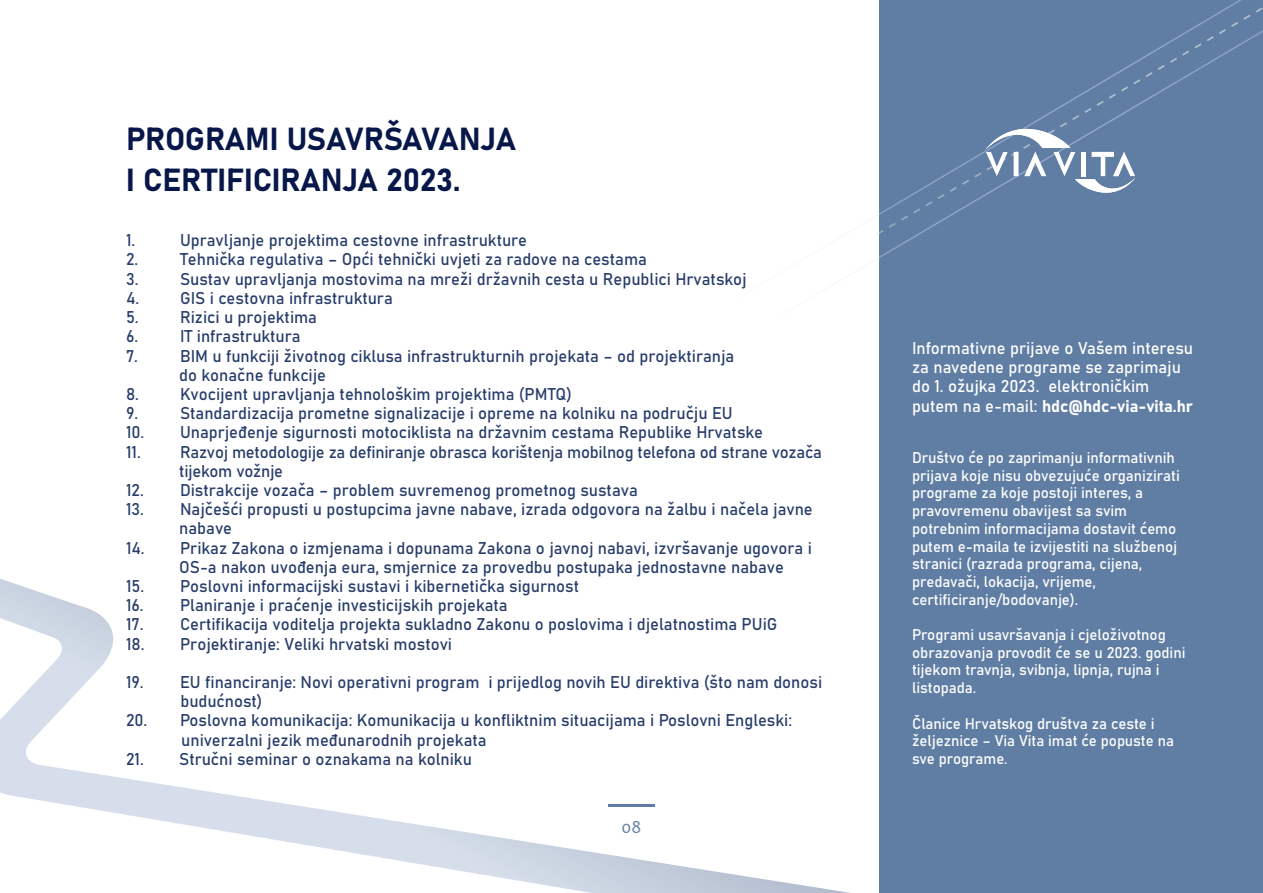
<style>
.page{position:relative;width:1263px;height:893px;background:#fff}
.page>*{position:absolute;margin:0;border:0;box-sizing:border-box;transform-origin:0 0}
.t1{font:31.5px/40.5px "Bahnschrift";letter-spacing:-.01em;color:#08174a}
.t2{font:18px "Candara";color:#607ea3}
.t3{font:16.8px/19.2px "Bahnschrift";color:#283d6b}
.t4{font:16.8px/19.2px "Bahnschrift";color:#fff}
.t5{font:15.3px/17.7px "Bahnschrift";letter-spacing:-.005em;color:#fff}
</style>
<div class="page">
<div style="left:879px;top:0;width:384px;height:893px;background:#607ea3"></div>
<svg style="left:879px;top:0;width:384px;height:242px"></svg>
<svg style="left:34px;top:590px;width:817px;height:303px"></svg>
<svg style="left:985px;top:112px;width:150px;height:93px"></svg>
<svg style="left:0;top:579px;width:34px;height:221px"></svg>
<hr style="left:608px;top:804px;width:47px;height:3px;background:#607ea3">
<h1 class="t1" style="left:126px;top:117px;width:392px">PROGRAMI USAVRŠAVANJA<br>I CERTIFICIRANJA 2023.</h1>
<p class="t3" style="left:126px;top:230px;width:11px">1.</p>
<p class="t3" style="left:180px;top:230px;width:349px">Upravljanje projektima cestovne infrastrukture</p>
<p class="t3" style="left:126px;top:249px;width:14px">2.</p>
<p class="t3" style="left:180px;top:249px;width:468px">Tehnička regulativa – Opći tehnički uvjeti za radove na cestama</p>
<p class="t3" style="left:126px;top:268px;width:14px">3.</p>
<p class="t3" style="left:180px;top:268px;width:568px">Sustav upravljanja mostovima na mreži državnih cesta u Republici Hrvatskoj</p>
<p class="t3" style="left:126px;top:287px;width:15px">4.</p>
<p class="t3" style="left:180px;top:287px;width:214px">GIS i cestovna infrastruktura</p>
<p class="t3" style="left:126px;top:306px;width:14px">5.</p>
<p class="t3" style="left:180px;top:306px;width:139px">Rizici u projektima</p>
<p class="t3" style="left:126px;top:326px;width:14px">6.</p>
<p class="t3" style="left:180px;top:326px;width:122px">IT infrastruktura</p>
<p class="t3" style="left:126px;top:345px;width:14px">7.</p>
<p class="t3" style="left:179px;top:345px;width:556px">BIM u funkciji životnog ciklusa infrastrukturnih projekata – od projektiranja do konačne funkcije</p>
<p class="t3" style="left:126px;top:383px;width:15px">8.</p>
<p class="t3" style="left:180px;top:383px;width:393px">Kvocijent upravljanja tehnološkim projektima (PMTQ)</p>
<p class="t3" style="left:126px;top:402px;width:14px">9.</p>
<p class="t3" style="left:180px;top:402px;width:554px">Standardizacija prometne signalizacije i opreme na kolniku na području EU</p>
<p class="t3" style="left:126px;top:422px;width:639px">10. Unaprjeđenje sigurnosti motociklista na državnim cestama Republike Hrvatske</p>
<p class="t3" style="left:179px;top:441px;width:644px;text-indent:-53px">11. Razvoj metodologije za definiranje obrasca korištenja mobilnog telefona od strane vozača tijekom vožnje</p>
<p class="t3" style="left:126px;top:479px;width:513px">12. Distrakcije vozača – problem suvremenog prometnog sustava</p>
<p class="t3" style="left:179px;top:498px;width:635px;text-indent:-53px">13. Najčešći propusti u postupcima javne nabave, izrada odgovora na žalbu i načela javne nabave</p>
<p class="t3" style="left:179px;top:537px;width:634px;text-indent:-53px">14. Prikaz Zakona o izmjenama i dopunama Zakona o javnoj nabavi, izvršavanje ugovora i<br>OS-a nakon uvođenja eura, smjernice za provedbu postupaka jednostavne nabave</p>
<p class="t3" style="left:126px;top:575px;width:455px">15. Poslovni informacijski sustavi i kibernetička sigurnost</p>
<p class="t3" style="left:126px;top:594px;width:383px">16. Planiranje i praćenje investicijskih projekata</p>
<p class="t3" style="left:126px;top:614px;width:653px">17. Certifikacija voditelja projekta sukladno Zakonu o poslovima i djelatnostima PUiG</p>
<p class="t3" style="left:126px;top:633px;width:328px">18. Projektiranje: Veliki hrvatski mostovi</p>
<p class="t3" style="left:181px;top:671px;width:643px;text-indent:-55px">19. EU financiranje: Novi operativni program i prijedlog novih EU direktiva (što nam donosi budućnost)</p>
<p class="t3" style="left:181px;top:710px;width:612px;text-indent:-55px">20. Poslovna komunikacija: Komunikacija u konfliktnim situacijama i Poslovni Engleski: univerzalni jezik međunarodnih projekata</p>
<p class="t3" style="left:126px;top:748px;width:347px">21. Stručni seminar o oznakama na kolniku</p>
<p class="t2" style="left:622px;top:816px;width:21px">08</p>
<p class="t4" style="left:912px;top:337px;width:282px">Informativne prijave o Vašem interesu za navedene programe se zaprimaju do 1. ožujka 2023. elektroničkim putem na e-mail: hdc@hdc-via-vita.hr</p>
<p class="t5" style="left:912px;top:448px;width:269px">Društvo će po zaprimanju informativnih prijava koje nisu obvezujuće organizirati programe za koje postoji interes, a pravovremenu obavijest sa svim potrebnim informacijama dostavit ćemo putem e-maila te izvijestiti na službenoj stranici (razrada programa, cijena, predavači, lokacija, vrijeme, certificiranje/bodovanje).</p>
<p class="t5" style="left:912px;top:625px;width:275px">Programi usavršavanja i cjeloživotnog obrazovanja provodit će se u 2023. godini tijekom travnja, svibnja, lipnja, rujna i listopada.</p>
<p class="t5" style="left:912px;top:713px;width:263px">Članice Hrvatskog društva za ceste i željeznice – Via Vita imat će popuste na sve programe.</p>
</div>
